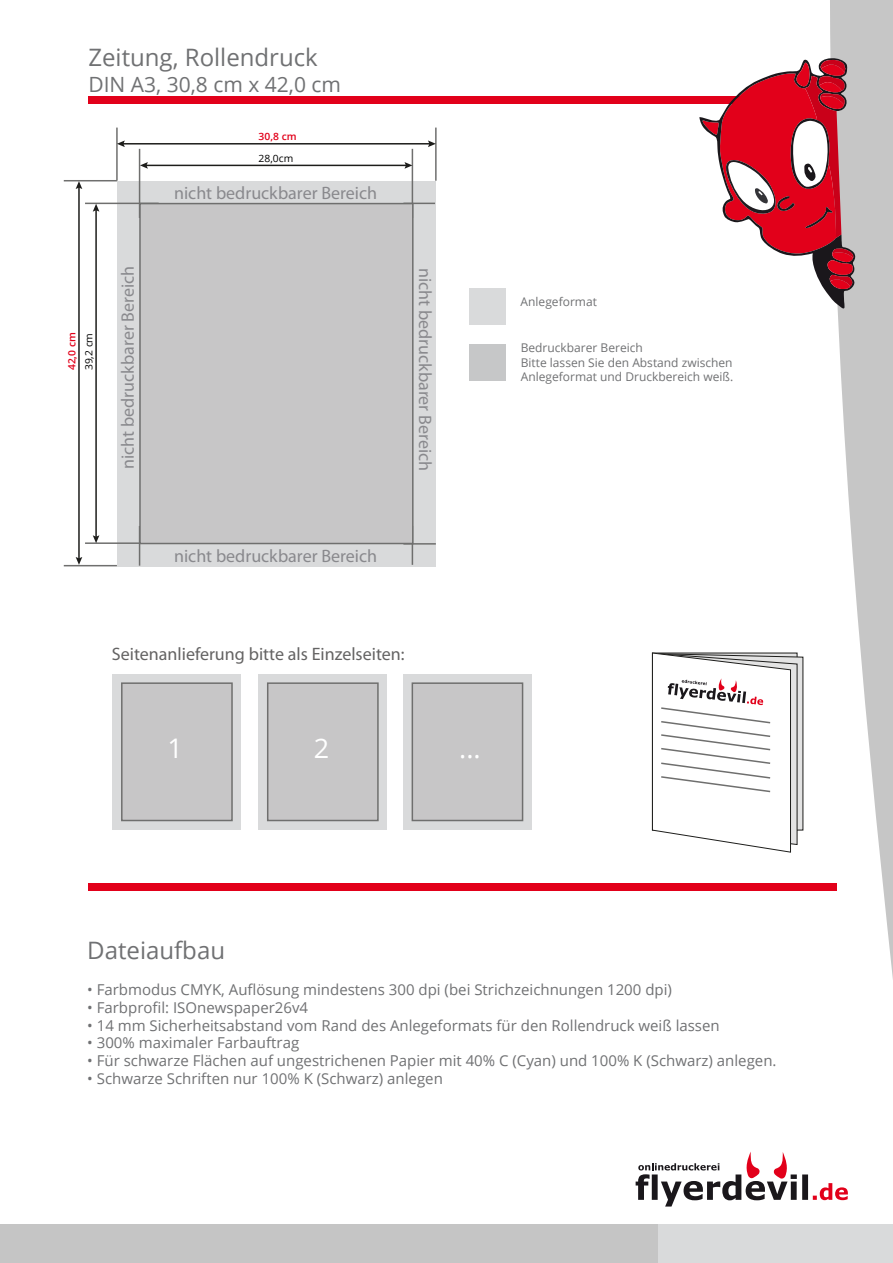
<style>
.page{position:relative;width:893px;height:1263px;background:#fff}
.page>*{position:absolute;margin:0;border:0;box-sizing:border-box;transform-origin:0 0}
.t1{font:27px "Open Sans";color:#fff}
.t2{font:24px "Open Sans";color:#707173}
.t3{font:21px "Open Sans";color:#707173}
.t4{font:18px "Myriad Pro";color:#89898d}
.t5{font:18px "Myriad Pro";color:#646363}
.t6{font:15px "Open Sans";color:#707173}
.t7{font:12px/14.4px "Open Sans";color:#707173}
.t8{font:10.05px "Open Sans";color:#000}
.t9{font:600 10.05px "Open Sans";color:#e2001a}
</style>
<div class="page">
<div style="left:0;top:1224px;width:658px;height:39px;background:#c5c5c5"></div>
<div style="left:658px;top:1224px;width:235px;height:39px;background:#d9dadb"></div>
<svg style="left:830px;top:0;width:63px;height:979px;fill:#c6c6c6"></svg>
<div style="left:88px;top:96px;width:675px;height:8px;background:#e2001a"></div>
<svg style="left:699px;top:58px;width:157px;height:253px"></svg>
<svg style="left:636px;top:1152px;width:212px;height:54px"></svg>
<hr style="left:64px;top:180px;width:53px;height:1px;background:#6f6f6e">
<hr style="left:116px;top:128px;width:2px;height:53px;background:#6f6f6e">
<div style="left:88px;top:883px;width:749px;height:8px;background:#e2001a"></div>
<div style="left:117px;top:181px;width:319px;height:385px;background:#d9dadb"></div>
<hr style="left:435px;top:128px;width:2px;height:53px;background:#6f6f6e">
<hr style="left:64px;top:565px;width:53px;height:1px;background:#6f6f6e">
<hr style="left:85px;top:203px;width:74px;height:1px;background:#6f6f6e">
<hr style="left:139px;top:149px;width:1px;height:69px;background:#6f6f6e">
<hr style="left:139px;top:526px;width:1px;height:40px;background:#6f6f6e">
<hr style="left:85px;top:542px;width:74px;height:2px;background:#6f6f6e">
<hr style="left:403px;top:203px;width:32px;height:1px;background:#6f6f6e">
<hr style="left:412px;top:149px;width:1px;height:69px;background:#6f6f6e">
<hr style="left:412px;top:526px;width:1px;height:39px;background:#6f6f6e">
<hr style="left:403px;top:543px;width:33px;height:2px;background:#6f6f6e">
<hr style="left:145px;top:165px;width:262px;height:1px;background:#1d1d1b">
<svg style="left:140px;top:162px;width:8px;height:7px"></svg>
<svg style="left:404px;top:162px;width:8px;height:7px"></svg>
<hr style="left:122px;top:143px;width:308px;height:2px;background:#1d1d1b">
<svg style="left:117px;top:140px;width:8px;height:7px"></svg>
<svg style="left:428px;top:140px;width:8px;height:7px"></svg>
<hr style="left:95px;top:209px;width:2px;height:329px;background:#1d1d1b">
<svg style="left:93px;top:535px;width:6px;height:8px"></svg>
<svg style="left:93px;top:204px;width:6px;height:8px"></svg>
<hr style="left:78px;top:186px;width:2px;height:373px;background:#1d1d1b">
<svg style="left:76px;top:557px;width:6px;height:8px"></svg>
<svg style="left:76px;top:181px;width:6px;height:8px"></svg>
<div style="left:469px;top:288px;width:37px;height:37px;background:#d9dadb"></div>
<div style="left:469px;top:345px;width:37px;height:36px;background:#c6c7c8"></div>
<div style="left:139px;top:203px;width:275px;height:341px;background:#c7c6c7;border:2px solid #6f6f6e"></div>
<div style="left:112px;top:674px;width:129px;height:156px;background:#d9dadb"></div>
<div style="left:121px;top:682px;width:112px;height:139px;background:#c7c6c7;border:2px solid #6f6f6e"></div>
<div style="left:258px;top:674px;width:129px;height:156px;background:#d9dadb"></div>
<div style="left:267px;top:682px;width:112px;height:139px;background:#c7c6c7;border:2px solid #6f6f6e"></div>
<div style="left:403px;top:674px;width:129px;height:156px;background:#d9dadb"></div>
<div style="left:412px;top:682px;width:111px;height:139px;background:#c7c6c7;border:2px solid #6f6f6e"></div>
<svg style="left:652px;top:653px;width:151px;height:199px"></svg>
<h2 class="t2" style="left:88px;top:41px;width:231px">Zeitung, Rollendruck</h2>
<h3 class="t3" style="left:88px;top:70px;width:254px">DIN A3, 30,8 cm x 42,0 cm</h3>
<p class="t9" style="left:259px;top:130px;width:40px">30,8 cm</p>
<p class="t8" style="left:259px;top:151px;width:36px">28,0cm</p>
<p class="t4" style="left:174px;top:182px;width:205px">nicht bedruckbarer Bereich</p>
<p class="t9" style="left:65px;top:370px;width:40px;rotate:-90deg">42,0 cm</p>
<p class="t8" style="left:82px;top:370px;width:39px;rotate:-90deg">39,2 cm</p>
<p class="t4" style="left:117px;top:469px;width:205px;rotate:-90deg">nicht bedruckbarer Bereich</p>
<p class="t4" style="left:436px;top:268px;width:205px;rotate:90deg">nicht bedruckbarer Bereich</p>
<p class="t4" style="left:174px;top:544px;width:205px">nicht bedruckbarer Bereich</p>
<p class="t5" style="left:112px;top:643px;width:294px">Seitenanlieferung bitte als Einzelseiten:</p>
<h1 class="t1" style="left:167px;top:729px;width:17px">1</h1>
<h1 class="t1" style="left:314px;top:729px;width:17px">2</h1>
<h1 class="t1" style="left:459px;top:729px;width:23px">...</h1>
<p class="t7" style="left:521px;top:295px;width:78px">Anlegeformat</p>
<p class="t7" style="left:521px;top:340px;width:214px">Bedruckbarer Bereich<br>Bitte lassen Sie den Abstand zwischen<br>Anlegeformat und Druckbereich weiß.</p>
<h2 class="t2" style="left:87px;top:934px;width:139px">Dateiaufbau</h2>
<p class="t6" style="left:87px;top:979px;width:586px">• Farbmodus CMYK, Auflösung mindestens 300 dpi (bei Strichzeichnungen 1200 dpi)</p>
<p class="t6" style="left:87px;top:997px;width:222px">• Farbprofil: ISOnewspaper26v4</p>
<p class="t6" style="left:87px;top:1015px;width:634px">• 14 mm Sicherheitsabstand vom Rand des Anlegeformats für den Rollendruck weiß lassen</p>
<p class="t6" style="left:87px;top:1032px;width:213px">• 300% maximaler Farbauftrag</p>
<p class="t6" style="left:87px;top:1050px;width:691px">• Für schwarze Flächen auf ungestrichenen Papier mit 40% C (Cyan) und 100% K (Schwarz) anlegen.</p>
<p class="t6" style="left:87px;top:1068px;width:357px">• Schwarze Schriften nur 100% K (Schwarz) anlegen</p>
</div>
